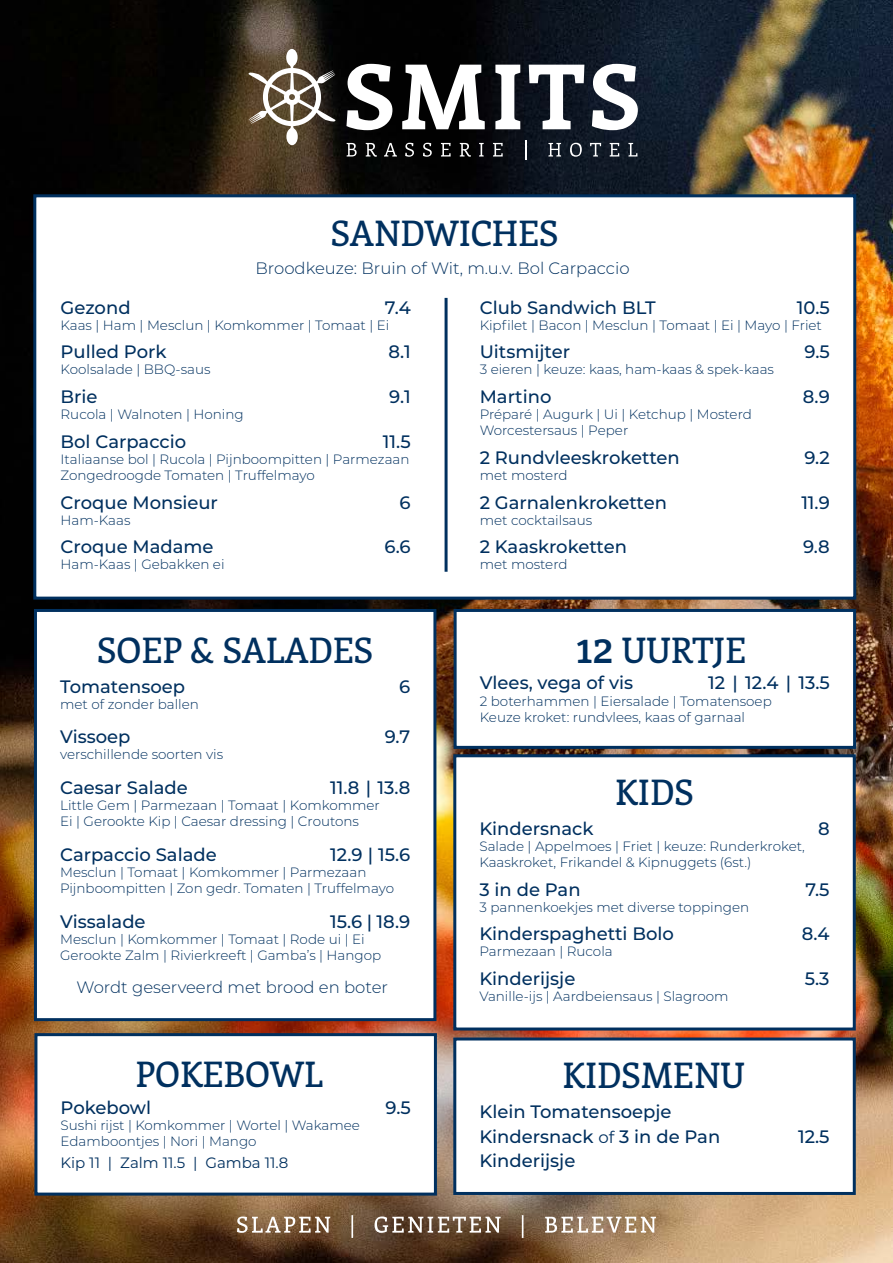
<style>
.page{position:relative;width:893px;height:1263px;background:#fff}
.page>*{position:absolute;margin:0;border:0;box-sizing:border-box;transform-origin:0 0}
.t1{font:500 34.5px "Enriqueta";color:#00305f}
.t2{font:500 18px/25.5px "Montserrat";color:#00305f}
.t3{font:300 16.5px "Montserrat";color:#00305f}
.t4{font:15px "Montserrat";color:#00305f}
.t5{font:300 13.5px/16.2px "Montserrat";color:#00305f}
.s1{font-size:45px}
.s2{font-weight:400;font-size:16.5px}
</style>
<div class="page">
<img style="left:0;top:0;width:893px;height:1263px">
<svg style="left:346px;top:64px;width:46px;height:66px"></svg>
<svg style="left:402px;top:65px;width:83px;height:64px"></svg>
<svg style="left:495px;top:65px;width:25px;height:64px"></svg>
<svg style="left:529px;top:65px;width:55px;height:64px"></svg>
<svg style="left:592px;top:64px;width:46px;height:66px"></svg>
<svg style="left:248px;top:49px;width:88px;height:96px"></svg>
<svg style="left:347px;top:143px;width:10px;height:13px"></svg>
<svg style="left:366px;top:143px;width:11px;height:14px"></svg>
<svg style="left:384px;top:143px;width:13px;height:13px"></svg>
<svg style="left:405px;top:143px;width:9px;height:14px"></svg>
<svg style="left:423px;top:143px;width:9px;height:14px"></svg>
<svg style="left:441px;top:143px;width:10px;height:13px"></svg>
<svg style="left:460px;top:143px;width:11px;height:14px"></svg>
<svg style="left:479px;top:143px;width:5px;height:13px"></svg>
<svg style="left:493px;top:143px;width:10px;height:13px"></svg>
<svg style="left:525px;top:140px;width:1px;height:19px"></svg>
<svg style="left:548px;top:143px;width:13px;height:13px"></svg>
<svg style="left:570px;top:143px;width:12px;height:14px"></svg>
<svg style="left:590px;top:143px;width:11px;height:13px"></svg>
<svg style="left:610px;top:143px;width:9px;height:13px"></svg>
<svg style="left:628px;top:143px;width:9px;height:13px"></svg>
<div style="left:33px;top:194px;width:823px;height:406px;background:#fff;border:3px solid #00305f"></div>
<div style="left:34px;top:609px;width:402px;height:412px;background:#fff;border:3px solid #00305f"></div>
<div style="left:454px;top:609px;width:402px;height:140px;background:#fff;border:3px solid #00305f"></div>
<svg style="left:237px;top:1215px;width:419px;height:23px;background:#907862"></svg>
<hr style="left:445px;top:298px;width:3px;height:274px;background:#00305f">
<div style="left:34px;top:1033px;width:403px;height:162px;background:#fff;border:3px solid #00305f"></div>
<div style="left:453px;top:754px;width:403px;height:276px;background:#fff;border:3px solid #00305f"></div>
<div style="left:453px;top:1037px;width:403px;height:158px;background:#fff;border:3px solid #00305f"></div>
<h1 class="t1" style="left:331px;top:210px;width:229px">SANDWICHES</h1>
<p class="t3" style="left:255px;top:257px;width:376px">Broodkeuze: Bruin of Wit, m.u.v. Bol Carpaccio</p>
<h2 class="t2" style="left:61px;top:294px;width:72px">Gezond</h2>
<h2 class="t2" style="left:385px;top:294px;width:27px">7.4</h2>
<p class="t5" style="left:61px;top:316px;width:330px">Kaas | Ham | Mesclun | Komkommer | Tomaat | Ei</p>
<h2 class="t2" style="left:61px;top:338px;width:107px">Pulled Pork</h2>
<h2 class="t2" style="left:388px;top:338px;width:24px">8.1</h2>
<p class="t5" style="left:61px;top:361px;width:151px">Koolsalade | BBQ-saus</p>
<h2 class="t2" style="left:61px;top:383px;width:38px">Brie</h2>
<h2 class="t2" style="left:389px;top:383px;width:23px">9.1</h2>
<p class="t5" style="left:61px;top:406px;width:185px">Rucola | Walnoten | Honing</p>
<h2 class="t2" style="left:61px;top:428px;width:127px">Bol Carpaccio</h2>
<h2 class="t2" style="left:383px;top:428px;width:29px">11.5</h2>
<p class="t5" style="left:61px;top:450px;width:350px">Italiaanse bol | Rucola | Pijnboompitten | Parmezaan<br>Zongedroogde Tomaten | Truffelmayo</p>
<h2 class="t2" style="left:61px;top:489px;width:159px">Croque Monsieur</h2>
<h2 class="t2" style="left:400px;top:489px;width:13px">6</h2>
<p class="t5" style="left:61px;top:511px;width:71px">Ham-Kaas</p>
<h2 class="t2" style="left:61px;top:533px;width:155px">Croque Madame</h2>
<h2 class="t2" style="left:384px;top:533px;width:28px">6.6</h2>
<p class="t5" style="left:61px;top:556px;width:165px">Ham-Kaas | Gebakken ei</p>
<h1 class="t1" style="left:97px;top:627px;width:277px">SOEP &amp; SALADES</h1>
<h2 class="t2" style="left:60px;top:673px;width:126px">Tomatensoep</h2>
<h2 class="t2" style="left:399px;top:673px;width:13px">6</h2>
<p class="t5" style="left:60px;top:695px;width:140px">met of zonder ballen</p>
<h2 class="t2" style="left:60px;top:723px;width:72px">Vissoep</h2>
<h2 class="t2" style="left:385px;top:723px;width:27px">9.7</h2>
<p class="t5" style="left:60px;top:746px;width:165px">verschillende soorten vis</p>
<h2 class="t2" style="left:60px;top:774px;width:129px">Caesar Salade</h2>
<h2 class="t2" style="left:330px;top:774px;width:82px">11.8 | 13.8</h2>
<p class="t5" style="left:60px;top:797px;width:321px">Little Gem | Parmezaan | Tomaat | Komkommer<br>Ei | Gerookte Kip | Caesar dressing | Croutons</p>
<h2 class="t2" style="left:60px;top:841px;width:158px">Carpaccio Salade</h2>
<h2 class="t2" style="left:330px;top:841px;width:82px">12.9 | 15.6</h2>
<p class="t5" style="left:60px;top:864px;width:335px">Mesclun | Tomaat | Komkommer | Parmezaan<br>Pijnboompitten | Zon gedr. Tomaten | Truffelmayo</p>
<h2 class="t2" style="left:60px;top:908px;width:87px">Vissalade</h2>
<h2 class="t2" style="left:330px;top:908px;width:82px">15.6 | 18.9</h2>
<p class="t5" style="left:60px;top:931px;width:323px">Mesclun | Komkommer | Tomaat | Rode ui | Ei<br>Gerookte Zalm | Rivierkreeft | Gamba’s | Hangop</p>
<p class="t3" style="left:77px;top:976px;width:313px">Wordt geserveerd met brood en boter</p>
<h1 class="t1" style="left:135px;top:1051px;width:189px">POKEBOWL</h1>
<h2 class="t2" style="left:61px;top:1094px;width:92px">Pokebowl</h2>
<h2 class="t2" style="left:385px;top:1094px;width:27px">9.5</h2>
<p class="t5" style="left:61px;top:1116px;width:301px">Sushi rijst | Komkommer | Wortel | Wakamee<br>Edamboontjes | Nori | Mango</p>
<p class="t4" style="left:61px;top:1153px;width:229px">Kip 11 | Zalm 11.5 | Gamba 11.8</p>
<h2 class="t2" style="left:480px;top:294px;width:178px">Club Sandwich BLT</h2>
<h2 class="t2" style="left:797px;top:294px;width:34px">10.5</h2>
<p class="t5" style="left:480px;top:316px;width:344px">Kipfilet | Bacon | Mesclun | Tomaat | Ei | Mayo | Friet</p>
<h2 class="t2" style="left:480px;top:338px;width:92px">Uitsmijter</h2>
<h2 class="t2" style="left:804px;top:338px;width:27px">9.5</h2>
<p class="t5" style="left:480px;top:361px;width:296px">3 eieren | keuze: kaas, ham-kaas &amp; spek-kaas</p>
<h2 class="t2" style="left:480px;top:383px;width:73px">Martino</h2>
<h2 class="t2" style="left:803px;top:383px;width:28px">8.9</h2>
<p class="t5" style="left:480px;top:406px;width:274px">Préparé | Augurk | Ui | Ketchup | Mosterd<br>Worcestersaus | Peper</p>
<h2 class="t2" style="left:480px;top:444px;width:202px">2 Rundvleeskroketten</h2>
<h2 class="t2" style="left:804px;top:444px;width:27px">9.2</h2>
<p class="t5" style="left:480px;top:467px;width:89px">met mosterd</p>
<h2 class="t2" style="left:480px;top:489px;width:189px">2 Garnalenkroketten</h2>
<h2 class="t2" style="left:801px;top:489px;width:30px">11.9</h2>
<p class="t5" style="left:480px;top:511px;width:114px">met cocktailsaus</p>
<h2 class="t2" style="left:480px;top:533px;width:149px">2 Kaaskroketten</h2>
<h2 class="t2" style="left:803px;top:533px;width:28px">9.8</h2>
<p class="t5" style="left:480px;top:556px;width:89px">met mosterd</p>
<h1 class="t1" style="left:576px;top:627px;width:171px"><span class="s1">12</span> UURTJE</h1>
<h2 class="t2" style="left:480px;top:669px;width:155px">Vlees, vega of vis</h2>
<h2 class="t2" style="left:708px;top:669px;width:123px">12 | 12.4 | 13.5</h2>
<p class="t5" style="left:480px;top:692px;width:294px">2 boterhammen | Eiersalade | Tomatensoep<br>Keuze kroket: rundvlees, kaas of garnaal</p>
<h1 class="t1" style="left:615px;top:770px;width:80px">KIDS</h1>
<h2 class="t2" style="left:479px;top:815px;width:116px">Kindersnack</h2>
<h2 class="t2" style="left:818px;top:815px;width:13px">8</h2>
<p class="t5" style="left:479px;top:837px;width:327px">Salade | Appelmoes | Friet | keuze: Runderkroket,<br>Kaaskroket, Frikandel &amp; Kipnuggets (6st.)</p>
<h2 class="t2" style="left:479px;top:876px;width:103px">3 in de Pan</h2>
<h2 class="t2" style="left:805px;top:876px;width:26px">7.5</h2>
<p class="t5" style="left:479px;top:898px;width:271px">3 pannenkoekjes met diverse toppingen</p>
<h2 class="t2" style="left:479px;top:920px;width:196px">Kinderspaghetti Bolo</h2>
<h2 class="t2" style="left:802px;top:920px;width:29px">8.4</h2>
<p class="t5" style="left:479px;top:943px;width:135px">Parmezaan | Rucola</p>
<h2 class="t2" style="left:479px;top:965px;width:97px">Kinderijsje</h2>
<h2 class="t2" style="left:805px;top:965px;width:26px">5.3</h2>
<p class="t5" style="left:479px;top:988px;width:251px">Vanille-ijs | Aardbeiensaus | Slagroom</p>
<h1 class="t1" style="left:562px;top:1053px;width:184px">KIDSMENU</h1>
<h2 class="t2" style="left:479px;top:1098px;width:242px">Klein Tomatensoepje<br>Kindersnack <span class="s2">of</span> 3 in de Pan</h2>
<h2 class="t2" style="left:479px;top:1147px;width:97px">Kinderijsje</h2>
<h2 class="t2" style="left:798px;top:1123px;width:33px">12.5</h2>
</div>
